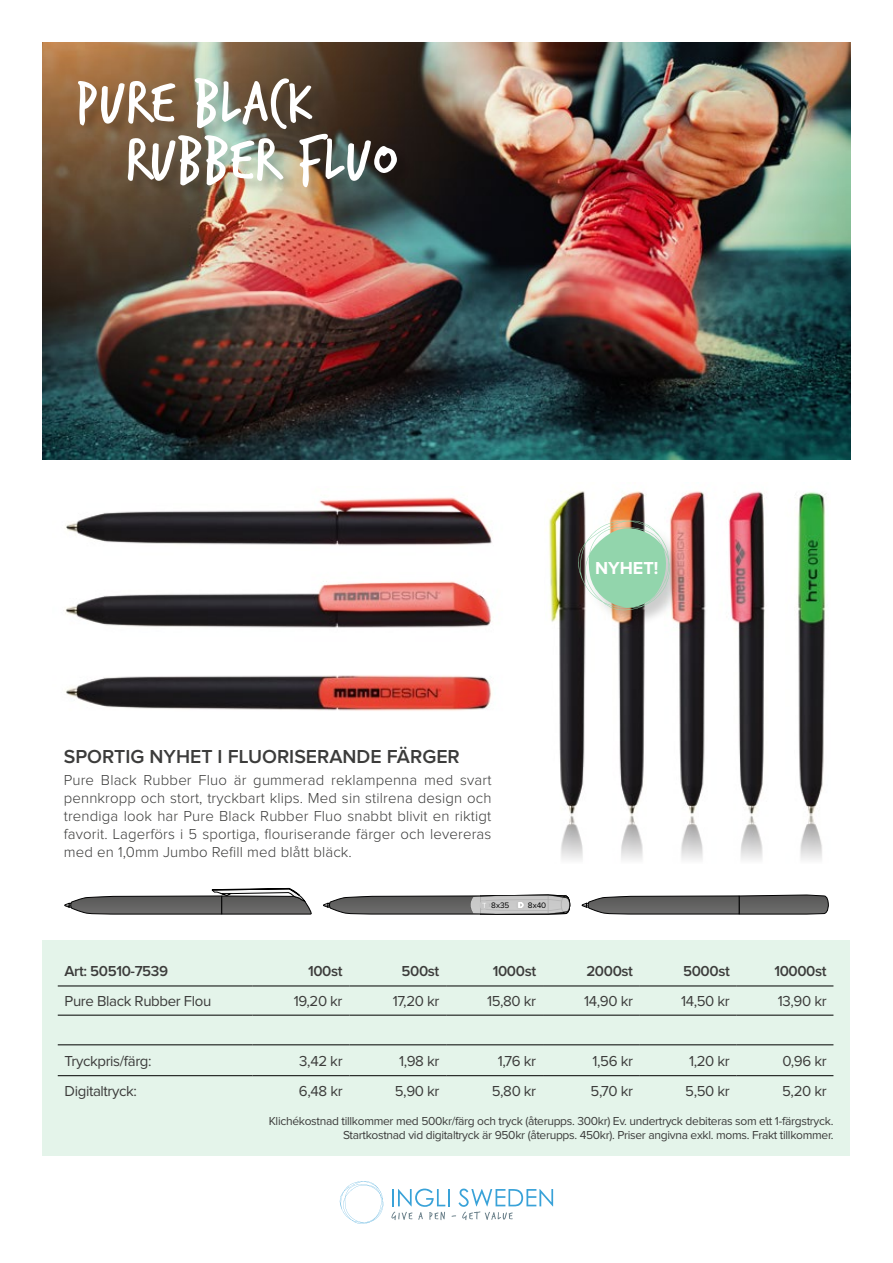
<style>
.page{position:relative;width:893px;height:1263px;background:#fff}
.page>*{position:absolute;margin:0;border:0;box-sizing:border-box;transform-origin:0 0}
.t1{font:63.6px/57.2px "Trash Hand";letter-spacing:.03em;color:#fff}
.t2{font:600 19.5px "Proxima Nova";color:#3c3c3b}
.t3{font:700 18px "Proxima Nova";color:#fff}
.t4{font:300 15px/18px "Proxima Nova";letter-spacing:.01em;color:#3c3c3b;text-align:justify}
.t5{font:15px "Proxima Nova";letter-spacing:-.025em;color:#3c3c3b}
.t6{font:600 15px "Proxima Nova";letter-spacing:-.025em;color:#3c3c3b}
.t7{font:12px/14.4px "Proxima Nova";letter-spacing:-.025em;color:#3c3c3b;text-align:right}
.t8{font:8.25px "Proxima Nova";color:#000}
</style>
<div class="page">
<img style="left:43px;top:43px;width:807px;height:417px">
<svg style="left:339px;top:1181px;width:45px;height:43px"></svg>
<svg style="left:391px;top:1188px;width:162px;height:32px"></svg>
<img style="left:65px;top:497px;width:427px;height:214px">
<img style="left:548px;top:491px;width:278px;height:322px">
<div style="left:43px;top:940px;width:807px;height:216px;background:#e4f4ea"></div>
<div style="left:578px;top:521px;width:109px;height:107px;background:#000;opacity:.2"></div>
<svg style="left:577px;top:520px;width:94px;height:91px;background:#a3c7ad"></svg>
<img style="left:561px;top:813px;width:261px;height:47px">
<svg style="left:65px;top:888px;width:246px;height:27px"></svg>
<svg style="left:582px;top:895px;width:246px;height:19px;background:#656564"></svg>
<svg style="left:323px;top:895px;width:247px;height:19px;background:#898988"></svg>
<hr style="left:58px;top:986px;width:195px;height:1px;background:#000">
<hr style="left:253px;top:986px;width:96px;height:1px;background:#000">
<hr style="left:349px;top:986px;width:97px;height:1px;background:#000">
<hr style="left:446px;top:986px;width:97px;height:1px;background:#000">
<hr style="left:543px;top:986px;width:97px;height:1px;background:#000">
<hr style="left:640px;top:986px;width:97px;height:1px;background:#000">
<hr style="left:737px;top:986px;width:96px;height:1px;background:#000">
<hr style="left:58px;top:1015px;width:195px;height:1px;background:#000">
<hr style="left:253px;top:1015px;width:96px;height:1px;background:#000">
<hr style="left:349px;top:1015px;width:97px;height:1px;background:#000">
<hr style="left:446px;top:1015px;width:97px;height:1px;background:#000">
<hr style="left:543px;top:1015px;width:97px;height:1px;background:#000">
<hr style="left:640px;top:1015px;width:97px;height:1px;background:#000">
<hr style="left:737px;top:1015px;width:96px;height:1px;background:#000">
<hr style="left:58px;top:1044px;width:195px;height:1px;background:#000">
<hr style="left:253px;top:1044px;width:96px;height:1px;background:#000">
<hr style="left:349px;top:1044px;width:97px;height:1px;background:#000">
<hr style="left:446px;top:1044px;width:97px;height:1px;background:#000">
<hr style="left:543px;top:1044px;width:97px;height:1px;background:#000">
<hr style="left:640px;top:1044px;width:97px;height:1px;background:#000">
<hr style="left:737px;top:1044px;width:96px;height:1px;background:#000">
<hr style="left:58px;top:1075px;width:195px;height:1px;background:#000">
<hr style="left:253px;top:1075px;width:96px;height:1px;background:#000">
<hr style="left:349px;top:1075px;width:97px;height:1px;background:#000">
<hr style="left:446px;top:1075px;width:97px;height:1px;background:#000">
<hr style="left:543px;top:1075px;width:97px;height:1px;background:#000">
<hr style="left:640px;top:1075px;width:97px;height:1px;background:#000">
<hr style="left:737px;top:1075px;width:96px;height:1px;background:#000">
<div style="left:79px;top:78px;width:248px;height:65px;background:#000;opacity:.2"></div>
<div style="left:128px;top:134px;width:283px;height:67px;background:#000;opacity:.2"></div>
<h1 class="t1" style="left:126px;top:76px;width:273px;text-indent:-50px">PURE black<br>RUBBER FLUO</h1>
<p class="t3" style="left:595px;top:560px;width:65px">NYHET!</p>
<h2 class="t2" style="left:64px;top:748px;width:398px">SPORTIG NYHET I FLUORISERANDE FÄRGER</h2>
<p class="t4" style="left:64px;top:772px;width:429px">Pure Black Rubber Fluo är gummerad reklampenna med svart pennkropp och stort, tryckbart klips. Med sin stilrena design och trendiga look har Pure Black Rubber Fluo snabbt blivit en riktigt favorit. Lagerförs i 5 sportiga, flouriserande färger och levereras med en 1,0mm Jumbo Refill med blått bläck.</p>
<p class="t8" style="left:491px;top:902px;width:20px">8x35</p>
<p class="t8" style="left:528px;top:901px;width:20px">8x40</p>
<p class="t6" style="left:65px;top:964px;width:105px">Art: 50510-7539</p>
<p class="t6" style="left:308px;top:964px;width:36px">100st</p>
<p class="t6" style="left:401px;top:964px;width:39px">500st</p>
<p class="t6" style="left:493px;top:964px;width:45px">1000st</p>
<p class="t6" style="left:586px;top:964px;width:48px">2000st</p>
<p class="t6" style="left:683px;top:964px;width:48px">5000st</p>
<p class="t6" style="left:774px;top:964px;width:54px">10000st</p>
<p class="t5" style="left:65px;top:995px;width:148px">Pure Black Rubber Flou</p>
<p class="t5" style="left:294px;top:995px;width:50px">19,20 kr</p>
<p class="t5" style="left:393px;top:995px;width:48px">17,20 kr</p>
<p class="t5" style="left:487px;top:995px;width:51px">15,80 kr</p>
<p class="t5" style="left:584px;top:995px;width:50px">14,90 kr</p>
<p class="t5" style="left:681px;top:995px;width:50px">14,50 kr</p>
<p class="t5" style="left:778px;top:995px;width:50px">13,90 kr</p>
<p class="t5" style="left:65px;top:1054px;width:88px">Tryckpris/färg:</p>
<p class="t5" style="left:299px;top:1054px;width:45px">3,42 kr</p>
<p class="t5" style="left:399px;top:1054px;width:42px">1,98 kr</p>
<p class="t5" style="left:498px;top:1054px;width:40px">1,76 kr</p>
<p class="t5" style="left:592px;top:1054px;width:42px">1,56 kr</p>
<p class="t5" style="left:689px;top:1054px;width:42px">1,20 kr</p>
<p class="t5" style="left:782px;top:1054px;width:46px">0,96 kr</p>
<p class="t5" style="left:65px;top:1084px;width:74px">Digitaltryck:</p>
<p class="t5" style="left:299px;top:1084px;width:45px">6,48 kr</p>
<p class="t5" style="left:395px;top:1084px;width:46px">5,90 kr</p>
<p class="t5" style="left:492px;top:1084px;width:46px">5,80 kr</p>
<p class="t5" style="left:591px;top:1084px;width:44px">5,70 kr</p>
<p class="t5" style="left:685px;top:1084px;width:46px">5,50 kr</p>
<p class="t5" style="left:782px;top:1084px;width:46px">5,20 kr</p>
<p class="t7" style="left:269px;top:1114px;width:566px">Klichékostnad tillkommer med 500kr/färg och tryck (återupps. 300kr) Ev. undertryck debiteras som ett 1-färgstryck.<br>Startkostnad vid digitaltryck är 950kr (återupps. 450kr). Priser angivna exkl. moms. Frakt tillkommer.</p>
</div>
